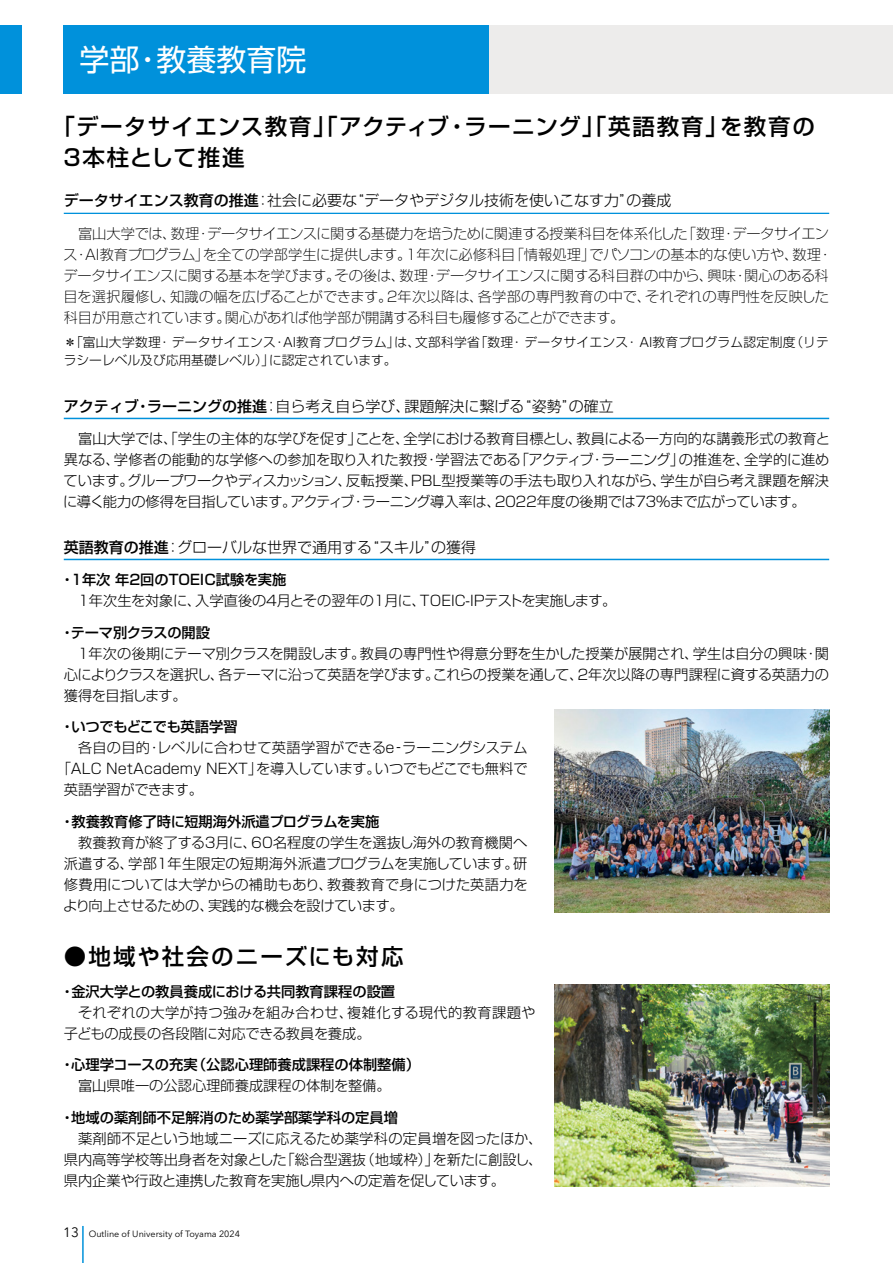
<style>
.page{position:relative;width:893px;height:1263px;background:#fff}
.page>*{position:absolute;margin:0;border:0;box-sizing:border-box;transform-origin:0 0}
.t1{font:30px "Shin Go Pr 6 Regular 90 pv RKSJ H";color:#fff}
.t2{font:22.5px/31.5px "Shin Go Pr 6 Medium 90 pv RKSJ H";letter-spacing:.065em;color:#000}
.t3{font:22.5px "Shin Go Pr 6 Medium 90 pv RKSJ H";letter-spacing:.09em;color:#000}
.t4{font:15px "Shin Go Pr 6 Light 90 pv RKSJ H";color:#000}
.t5{font:14.25px/21px "Shin Go Pr 6 Light 90 pv RKSJ H";letter-spacing:-.005em;color:#000;text-align:justify}
.t6{font:14.25px/21px "Shin Go Pr 6 Ex Light 90 pv RKSJ H";letter-spacing:-.015em;color:#000}
.t7{font:14.25px "Shin Go Pr 6 Medium 90 pv RKSJ H";color:#000}
.t8{font:14.25px "Shin Go Pr 6 Medium 90 pv RKSJ H";letter-spacing:-.02em;color:#000}
.t9{font:14.25px "Shin Go Pr 6 Medium 90 pv RKSJ H";letter-spacing:-.025em;color:#000}
.t10{font:14.25px "Shin Go Pr 6 Light 90 pv RKSJ H";letter-spacing:-.025em;color:#000}
.t11{font:13.5px "Avenir Next";color:#000}
.t12{font:12.75px/18px "Shin Go Pr 6 Light 90 pv RKSJ H";letter-spacing:.02em;color:#000}
.t13{font:9px "Avenir Next";color:#000}
.s1{font-family:"Shin Go Pr 6 Medium 90 pv RKSJ H"}
</style>
<div class="page">
<hr style="left:64px;top:213px;width:765px;height:1px;background:#0091db">
<hr style="left:64px;top:559px;width:765px;height:1px;background:#0091db">
<hr style="left:64px;top:418px;width:765px;height:1px;background:#0091db">
<img style="left:554px;top:710px;width:275px;height:202px">
<img style="left:554px;top:984px;width:275px;height:202px">
<div style="left:64px;top:26px;width:829px;height:68px;background:#edeceb"></div>
<div style="left:0;top:26px;width:21px;height:68px;background:#0091db"></div>
<hr style="left:82px;top:1226px;width:2px;height:37px;background:#0091db">
<div style="left:64px;top:26px;width:425px;height:68px;background:#0091db"></div>
<h1 class="t1" style="left:80px;top:35px;width:228px">学部・教養教育院</h1>
<h2 class="t2" style="left:61px;top:109px;width:755px;text-indent:-8px">「データサイエンス教育」「アクティブ・ラーニング」「英語教育」を教育の<br>３本柱として推進</h2>
<p class="t4" style="left:64px;top:188px;width:609px"><span class="s1">データサイエンス教育の推進</span>：社会に必要な“データやデジタル技術を使いこなす力”の養成</p>
<p class="t6" style="left:63px;top:222px;width:771px">　富山大学では、数理・データサイエンスに関する基礎力を培うために関連する授業科目を体系化した「数理・データサイエンス・AI教育プログラム」を全ての学部学生に提供します。1年次に必修科目「情報処理」でパソコンの基本的な使い方や、数理・データサイエンスに関する基本を学びます。その後は、数理・データサイエンスに関する科目群の中から、興味・関心のある科目を選択履修し、知識の幅を広げることができます。2年次以降は、各学部の専門教育の中で、それぞれの専門性を反映した科目が用意されています。関心があれば他学部が開講する科目も履修することができます。</p>
<p class="t12" style="left:64px;top:332px;width:767px">＊「富山大学数理・ データサイエンス・Al教育プログラム」は、文部科学省「数理・データサイエンス・ Al教育プログラム認定制度（リテラシーレベル及び応用基礎レベル）」に認定されています。</p>
<p class="t4" style="left:64px;top:393px;width:551px"><span class="s1">アクティブ・ラーニングの推進</span>：自ら考え自ら学び、課題解決に繋げる“姿勢”の確立</p>
<p class="t5" style="left:63px;top:427px;width:768px">　富山大学では、「学生の主体的な学びを促す」ことを、全学における教育目標とし、教員による一方向的な講義形式の教育と異なる、学修者の能動的な学修への参加を取り入れた教授・学習法である「アクティブ・ラーニング」の推進を、全学的に進めています。グループワークやディスカッション、反転授業、ＰＢＬ型授業等の手法も取り入れながら、学生が自ら考え課題を解決に導く能力の修得を目指しています。アクティブ・ラーニング導入率は、２０２2年度の後期では７３％まで広がっています。</p>
<p class="t4" style="left:64px;top:534px;width:414px"><span class="s1">英語教育の推進</span>：グローバルな世界で通用する“スキル”の獲得</p>
<p class="t7" style="left:60px;top:568px;width:228px">・１年次 年２回のTOEIC試験を実施</p>
<p class="t5" style="left:64px;top:589px;width:554px">　1年次生を対象に、入学直後の４月とその翌年の１月に、TOEIC-IPテストを実施します。</p>
<p class="t9" style="left:60px;top:620px;width:151px">・テーマ別クラスの開設</p>
<p class="t5" style="left:64px;top:641px;width:767px">　１年次の後期にテーマ別クラスを開設します。教員の専門性や得意分野を生かした授業が展開され、学生は自分の興味・関心によりクラスを選択し、各テーマに沿って英語を学びます。これらの授業を通して、２年次以降の専門課程に資する英語力の獲得を目指します。</p>
<p class="t8" style="left:60px;top:715px;width:179px">・いつでもどこでも英語学習</p>
<p class="t5" style="left:64px;top:736px;width:465px">　各自の目的・レベルに合わせて英語学習ができるe‐ラーニングシステム</p>
<p class="t5" style="left:57px;top:757px;width:472px">「ALC NetAcademy NEXT」を導入しています。いつでもどこでも無料で</p>
<p class="t10" style="left:64px;top:778px;width:141px">英語学習ができます。</p>
<p class="t7" style="left:60px;top:809px;width:320px">・教養教育修了時に短期海外派遣プログラムを実施</p>
<p class="t5" style="left:63px;top:830px;width:466px">　教養教育が終了する3月に、60名程度の学生を選抜し海外の教育機関へ派遣する、学部１年生限定の短期海外派遣プログラムを実施しています。研修費用については大学からの補助もあり、教養教育で身につけた英語力をより向上させるための、実践的な機会を設けています。</p>
<h2 class="t3" style="left:64px;top:938px;width:341px">●地域や社会のニーズにも対応</h2>
<p class="t7" style="left:60px;top:979px;width:336px">・金沢大学との教員養成における共同教育課程の設置</p>
<p class="t5" style="left:64px;top:1000px;width:473px">　それぞれの大学が持つ強みを組み合わせ、複雑化する現代的教育課題や子どもの成長の各段階に対応できる教員を養成。</p>
<p class="t7" style="left:60px;top:1053px;width:361px">・心理学コースの充実（公認心理師養成課程の体制整備）</p>
<p class="t5" style="left:64px;top:1074px;width:328px">　富山県唯一の公認心理師養成課程の体制を整備。</p>
<p class="t7" style="left:60px;top:1105px;width:339px">・地域の薬剤師不足解消のため薬学部薬学科の定員増</p>
<p class="t5" style="left:64px;top:1126px;width:480px;text-indent:14px">薬剤師不足という地域ニーズに応えるため薬学科の定員増を図ったほか、県内高等学校等出身者を対象とした「総合型選抜（地域枠）」を新たに創設し、県内企業や行政と連携した教育を実施し県内への定着を促しています。</p>
<p class="t11" style="left:63px;top:1221px;width:17px">13</p>
<p class="t13" style="left:89px;top:1226px;width:153px">Outline of University of Toyama 2024</p>
</div>
